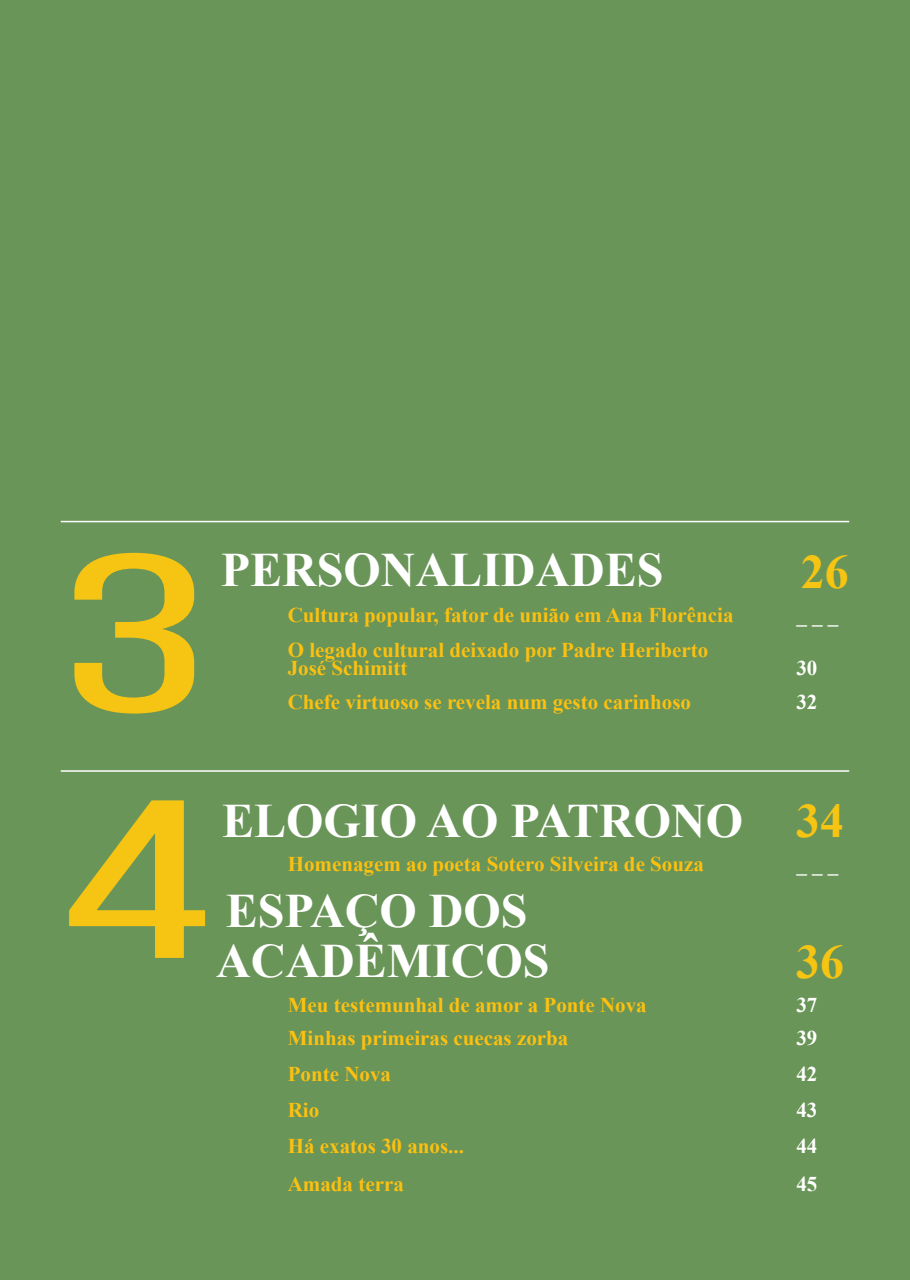
<style>
.page{position:relative;width:910px;height:1280px;background:#6a9558}
.page>*{position:absolute;margin:0;border:0;box-sizing:border-box;transform-origin:0 0}
.t1{font:225px/246px "Bebas Neue";color:#f6c412;scale:1.69 1}
.t2{font:700 48px/50.1px "Times New Roman";color:#fff}
.t3{font:700 48px "Times New Roman";color:#f6c412}
.t4{font:700 21px/17.7px "Times New Roman";color:#fcc011}
.t5{font:700 21px "Times New Roman";color:#fff}
</style>
<div class="page">
<hr style="left:61px;top:521px;width:788px;height:1px;background:#fff">
<hr style="left:61px;top:770px;width:788px;height:2px;background:#fff">
<h1 class="t1" style="left:61px;top:509px;width:91px">3<br>4</h1>
<h2 class="t2" style="left:221px;top:543px;width:444px">PERSONALIDADES</h2>
<h2 class="t3" style="left:801px;top:537px;width:49px">26</h2>
<p class="t4" style="left:288px;top:606px;width:447px">Cultura popular, fator de união em Ana Florência</p>
<p class="t5" style="left:796px;top:600px;width:43px">_ _ _</p>
<p class="t4" style="left:288px;top:640px;width:422px">O legado cultural deixado por Padre Heriberto<br>José Schimitt</p>
<p class="t5" style="left:796px;top:652px;width:22px">30</p>
<p class="t4" style="left:288px;top:692px;width:405px">Chefe virtuoso se revela num gesto carinhoso</p>
<p class="t5" style="left:796px;top:687px;width:22px">32</p>
<h2 class="t2" style="left:222px;top:794px;width:522px">ELOGIO AO PATRONO</h2>
<p class="t4" style="left:288px;top:854px;width:418px">Homenagem ao poeta Sotero Silveira de Souza</p>
<h2 class="t3" style="left:796px;top:786px;width:49px">34</h2>
<p class="t5" style="left:796px;top:848px;width:43px">_ _ _</p>
<h2 class="t2" style="left:216px;top:884px;width:335px">ESPAÇO DOS<br>ACADÊMICOS</h2>
<p class="t4" style="left:288px;top:995px;width:360px">Meu testemunhal de amor a Ponte Nova</p>
<p class="t5" style="left:796px;top:990px;width:22px">37</p>
<p class="t4" style="left:288px;top:1028px;width:282px">Minhas primeiras cuecas zorba</p>
<p class="t5" style="left:796px;top:1023px;width:22px">39</p>
<p class="t4" style="left:288px;top:1065px;width:105px">Ponte Nova</p>
<p class="t5" style="left:796px;top:1059px;width:22px">42</p>
<p class="t4" style="left:288px;top:1101px;width:33px">Rio</p>
<p class="t5" style="left:796px;top:1095px;width:22px">43</p>
<p class="t4" style="left:288px;top:1137px;width:178px">Há exatos 30 anos...</p>
<p class="t5" style="left:796px;top:1131px;width:22px">44</p>
<p class="t4" style="left:288px;top:1174px;width:118px">Amada terra</p>
<p class="t5" style="left:796px;top:1169px;width:22px">45</p>
<h2 class="t3" style="left:796px;top:927px;width:49px">36</h2>
</div>
